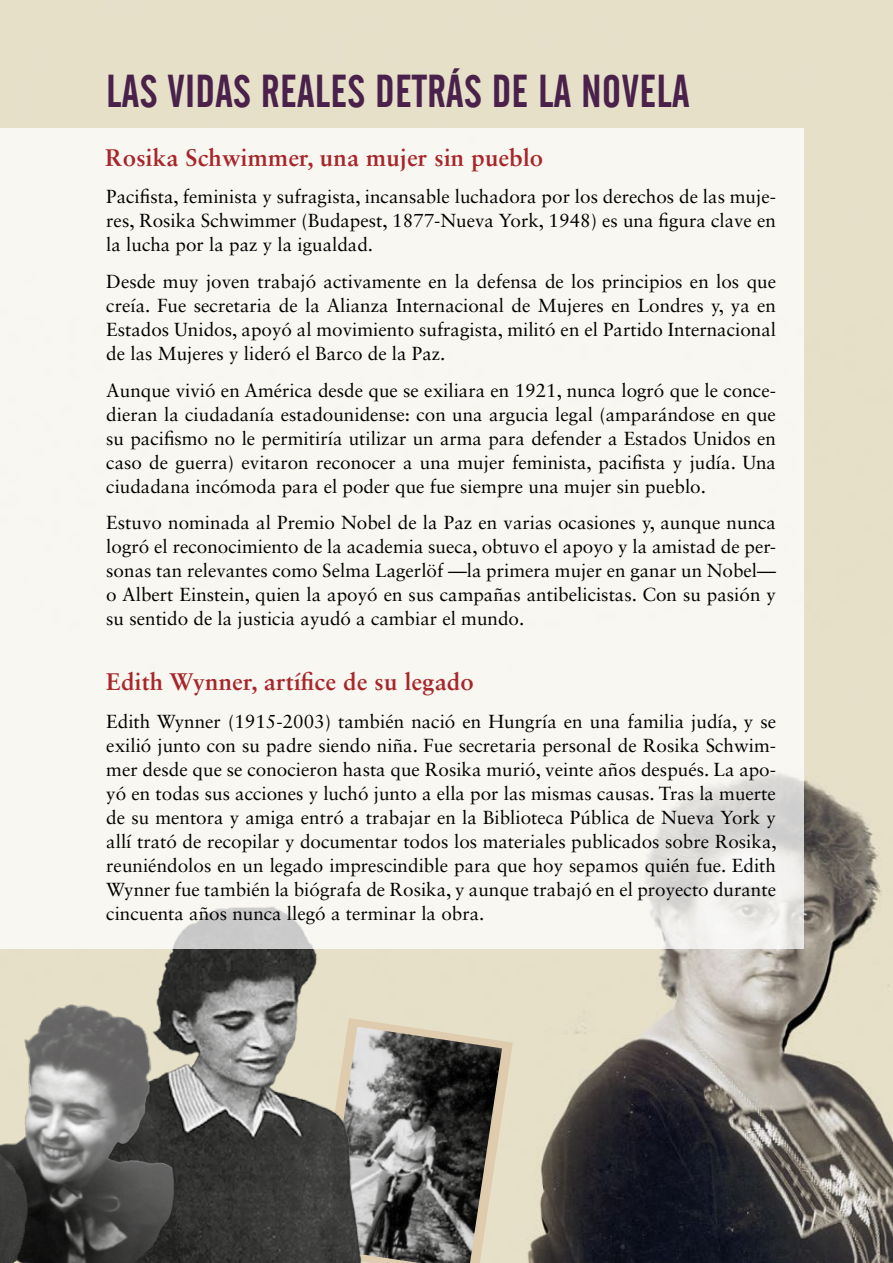
<style>
.page{position:relative;width:893px;height:1263px;background:#fff}
.page>*{position:absolute;margin:0;border:0;box-sizing:border-box;transform-origin:0 0}
.t1{font:45px "Alternate Gothic No 2 BT";letter-spacing:.01em;color:#49214b}
.t2{font:700 24px "Sabon LT Std";letter-spacing:.01em;color:#a8262b}
.t3{font:18.9px/24px "Sabon LT Std";color:#000;text-align:justify}
</style>
<div class="page">
<img style="left:0;top:0;width:893px;height:1263px">
<svg style="left:418px;top:1018px;width:95px;height:245px;background:#e5ddc4"></svg>
<img style="left:418px;top:1027px;width:84px;height:236px">
<img style="left:60px;top:949px;width:358px;height:314px">
<div style="left:0;top:129px;width:804px;height:820px;background:#f8f7f1"></div>
<img style="left:0;top:995px;width:185px;height:268px">
<img style="left:0;top:1015px;width:45px;height:248px">
<h1 class="t1" style="left:106px;top:66px;width:585px">LAS VIDAS REALES DETRÁS DE LA NOVELA</h1>
<p class="t2" style="left:105px;top:143px;width:440px">Rosika Schwimmer, una mujer sin pueblo</p>
<p class="t3" style="left:106px;top:184px;width:671px">Pacifista, feminista y sufragista, incansable luchadora por los derechos de las muje&shy;res, Rosika Schwimmer (Budapest, 1877-Nueva York, 1948) es una figura clave en la lucha por la paz y la igualdad.</p>
<p class="t3" style="left:106px;top:269px;width:671px">Desde muy joven trabajó activamente en la defensa de los principios en los que creía. Fue secretaria de la Alianza Internacional de Mujeres en Londres y, ya en Estados Unidos, apoyó al movimiento sufragista, militó en el Partido Internacional de las Mujeres y lideró el Barco de la Paz.</p>
<p class="t3" style="left:106px;top:378px;width:671px">Aunque vivió en América desde que se exiliara en 1921, nunca logró que le conce&shy;dieran la ciudadanía estadounidense: con una argucia legal (amparándose en que su pacifismo no le permitiría utilizar un arma para defender a Estados Unidos en caso de guerra) evitaron reconocer a una mujer feminista, pacifista y judía. Una ciudadana incómoda para el poder que fue siempre una mujer sin pueblo.</p>
<p class="t3" style="left:106px;top:510px;width:671px">Estuvo nominada al Premio Nobel de la Paz en varias ocasiones y, aunque nunca logró el reconocimiento de la academia sueca, obtuvo el apoyo y la amistad de per&shy;sonas tan relevantes como Selma Lagerlöf —la primera mujer en ganar un Nobel— o Albert Einstein, quien la apoyó en sus campañas antibelicistas. Con su pasión y su sentido de la justicia ayudó a cambiar el mundo.</p>
<p class="t2" style="left:106px;top:667px;width:369px">Edith Wynner, artífice de su legado</p>
<p class="t3" style="left:106px;top:709px;width:672px">Edith Wynner (1915-2003) también nació en Hungría en una familia judía, y se exilió junto con su padre siendo niña. Fue secretaria personal de Rosika Schwim&shy;mer desde que se conocieron hasta que Rosika murió, veinte años después. La apo&shy;yó en todas sus acciones y luchó junto a ella por las mismas causas. Tras la muerte de su mentora y amiga entró a trabajar en la Biblioteca Pública de Nueva York y allí trató de recopilar y documentar todos los materiales publicados sobre Rosika, reuniéndolos en un legado imprescindible para que hoy sepamos quién fue. Edith Wynner fue también la biógrafa de Rosika, y aunque trabajó en el proyecto durante cincuenta años nunca llegó a terminar la obra.</p>
</div>
